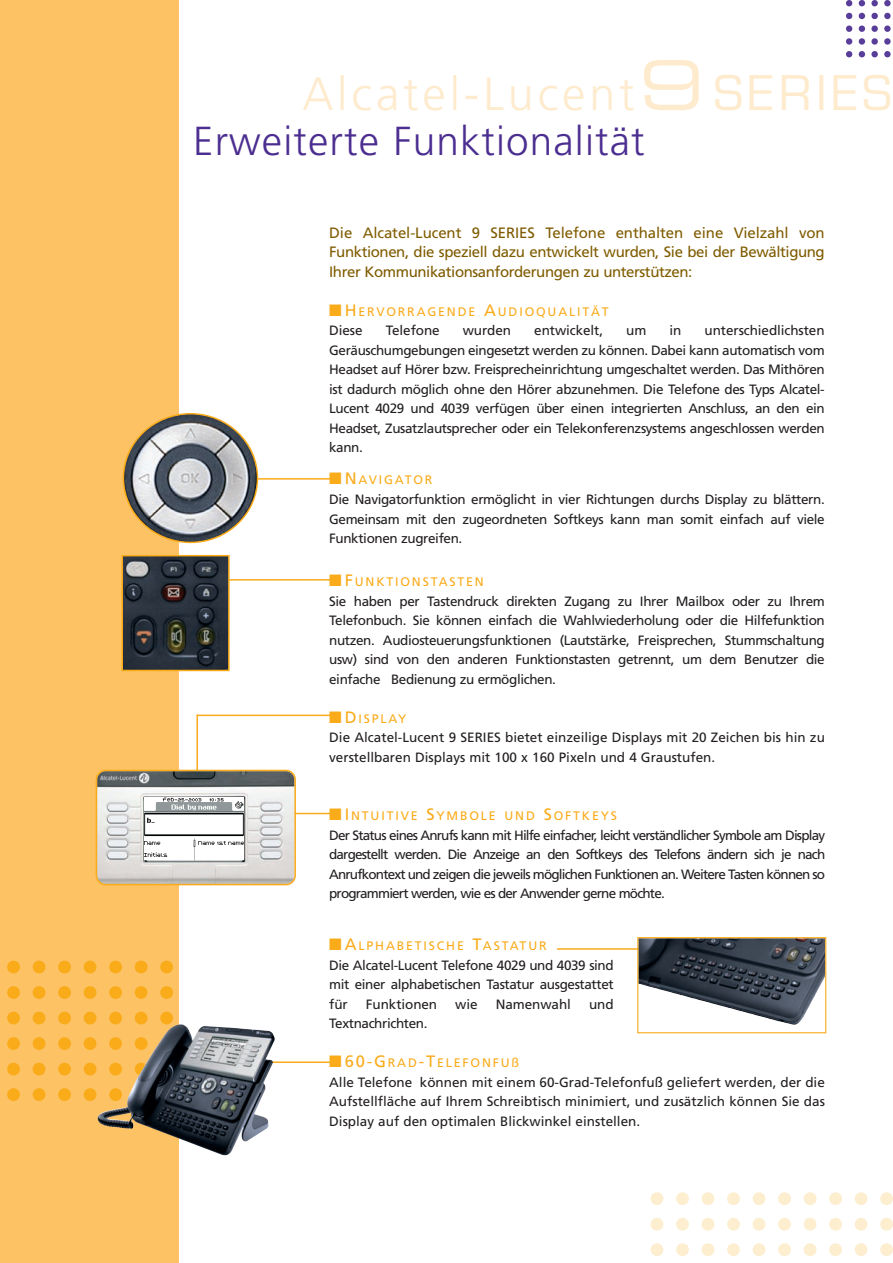
<style>
.page{position:relative;width:893px;height:1263px;background:#fff}
.page>*{position:absolute;margin:0;border:0;box-sizing:border-box;transform-origin:0 0}
.t1{font:300 46.5px "Frutiger";letter-spacing:.085em;color:#feebcd}
.t2{font:300 40.5px "Frutiger";letter-spacing:.03em;color:#4b2e90}
.t3{font:15px/19.5px "Frutiger";letter-spacing:-.03em;color:#7f5c00;text-align:justify}
.t4{font:13.5px/19.5px "Frutiger";letter-spacing:-.03em;color:#231f20;text-align:justify}
.t5{font:13.5px/19.5px "Frutiger";color:#231f20}
.t6{font:13.5px "Frutiger";letter-spacing:-.005em;color:#231f20}
.t7{font:12.3px "Frutiger";letter-spacing:.15em;color:#faab1a}
.s1{font-family:"Eurostile Extended Two";font-weight:400;font-size:67.8px}
.s2{font-family:"Eurostile";font-weight:400}
.s3{font-size:16.5px}
</style>
<div class="page">
<svg style="left:651px;top:1192px;width:242px;height:64px"></svg>
<div style="left:0;top:0;width:179px;height:1263px;background:#fdc263"></div>
<hr style="left:248px;top:478px;width:84px;height:2px;background:#faab1a">
<hr style="left:167px;top:579px;width:167px;height:2px;background:#faab1a">
<hr style="left:197px;top:715px;width:136px;height:1px;background:#faab1a">
<hr style="left:196px;top:714px;width:2px;height:94px;background:#faab1a">
<svg style="left:123px;top:413px;width:135px;height:130px"></svg>
<hr style="left:221px;top:813px;width:110px;height:1px;background:#faab1a">
<svg style="left:96px;top:770px;width:200px;height:115px;background:#c5c2ba"></svg>
<img style="left:124px;top:558px;width:103px;height:110px">
<div style="left:121px;top:555px;width:109px;height:116px;border:2px solid #faab1a"></div>
<img style="left:145px;top:798px;width:98px;height:61px">
<svg style="left:7px;top:961px;width:166px;height:140px"></svg>
<hr style="left:557px;top:948px;width:112px;height:2px;background:#faab1a">
<hr style="left:190px;top:1061px;width:140px;height:2px;background:#faab1a">
<img style="left:97px;top:1023px;width:178px;height:133px">
<img style="left:639px;top:939px;width:185px;height:86px">
<div style="left:637px;top:937px;width:189px;height:96px;border:1px solid #faab1a"></div>
<svg style="left:846px;top:0;width:45px;height:57px"></svg>
<h1 class="t1" style="left:302px;top:75px;width:591px">Alcatel-Lucent<span class="s1">9</span><span class="s2">SERIES</span></h1>
<h2 class="t2" style="left:193px;top:125px;width:453px">Erweiterte Funktionalität</h2>
<p class="t3" style="left:329px;top:224px;width:497px">Die Alcatel-Lucent 9 SERIES Telefone enthalten eine Vielzahl von Funktionen, die speziell dazu entwickelt wurden, Sie bei der Bewältigung Ihrer Kommunikationsanforderungen zu unterstützen:</p>
<p class="t7" style="left:329px;top:306px;width:281px">■<span class="s3">H</span>ERVORRAGENDE <span class="s3">A</span>UDIOQUALITÄT</p>
<p class="t4" style="left:329px;top:322px;width:35px">Diese</p>
<p class="t6" style="left:386px;top:325px;width:55px">Telefone</p>
<p class="t4" style="left:463px;top:322px;width:50px">wurden</p>
<p class="t6" style="left:534px;top:325px;width:70px">entwickelt,</p>
<p class="t4" style="left:626px;top:322px;width:22px">um</p>
<p class="t4" style="left:670px;top:322px;width:13px">in</p>
<p class="t4" style="left:329px;top:322px;width:497px;text-indent:375px">unterschiedlichsten Geräuschumgebungen eingesetzt werden zu können. Dabei kann automatisch vom Headset auf Hörer bzw. Freisprecheinrichtung umgeschaltet werden. Das Mithören ist dadurch möglich ohne den Hörer abzunehmen. Die Telefone des Typs Alcatel-Lucent 4029 und 4039 verfügen über einen integrierten Anschluss, an den ein Headset, Zusatzlautsprecher oder ein Telekonferenzsystems angeschlossen werden kann.</p>
<p class="t7" style="left:329px;top:475px;width:105px">■<span class="s3">N</span>AVIGATOR</p>
<p class="t4" style="left:329px;top:491px;width:497px">Die Navigatorfunktion ermöglicht in vier Richtungen durchs Display zu blättern.<br>Gemeinsam mit den zugeordneten Softkeys kann man somit einfach auf viele Funktionen zugreifen.</p>
<p class="t7" style="left:329px;top:577px;width:156px">■<span class="s3">F</span>UNKTIONSTASTEN</p>
<p class="t4" style="left:329px;top:592px;width:497px">Sie haben per Tastendruck direkten Zugang zu Ihrer Mailbox oder zu Ihrem Telefonbuch. Sie können einfach die Wahlwiederholung oder die Hilfefunktion nutzen. Audiosteuerungsfunktionen (Lautstärke, Freisprechen, Stummschaltung usw) sind von den anderen Funktionstasten getrennt, um dem Benutzer die einfache Bedienung zu ermöglichen.</p>
<p class="t7" style="left:329px;top:713px;width:79px">■<span class="s3">D</span>ISPLAY</p>
<p class="t5" style="left:329px;top:729px;width:497px">Die Alcatel-Lucent 9 SERIES bietet einzeilige Displays mit 20 Zeichen bis hin zu verstellbaren Displays mit 100 x 160 Pixeln und 4 Graustufen.</p>
<p class="t7" style="left:329px;top:811px;width:289px">■<span class="s3">I</span>NTUITIVE <span class="s3">S</span>YMBOLE UND <span class="s3">S</span>OFTKEYS</p>
<p class="t4" style="left:329px;top:826px;width:498px">Der Status eines Anrufs kann mit Hilfe einfacher, leicht verständlicher Symbole am Display dargestellt werden. Die Anzeige an den Softkeys des Telefons ändern sich je nach Anrufkontext und zeigen die jeweils möglichen Funktionen an. Weitere Tasten können so programmiert werden, wie es der Anwender gerne möchte.</p>
<p class="t7" style="left:329px;top:941px;width:219px">■<span class="s3">A</span>LPHABETISCHE <span class="s3">T</span>ASTATUR</p>
<p class="t4" style="left:329px;top:956px;width:286px">Die Alcatel-Lucent Telefone 4029 und 4039 sind mit einer alphabetischen Tastatur ausgestattet für</p>
<p class="t6" style="left:366px;top:998px;width:73px">Funktionen</p>
<p class="t4" style="left:455px;top:995px;width:24px">wie</p>
<p class="t6" style="left:496px;top:998px;width:77px">Namenwahl</p>
<p class="t4" style="left:589px;top:995px;width:26px">und</p>
<p class="t4" style="left:329px;top:1015px;width:100px">Textnachrichten.</p>
<p class="t7" style="left:329px;top:1058px;width:191px">■<span class="s3">60-G</span>RAD<span class="s3">-T</span>ELEFONFUß</p>
<p class="t4" style="left:329px;top:1073px;width:497px">Alle Telefone können mit einem 60-Grad-Telefonfuß geliefert werden, der die Aufstellfläche auf Ihrem Schreibtisch minimiert, und zusätzlich können Sie das Display auf den optimalen Blickwinkel einstellen.</p>
</div>
